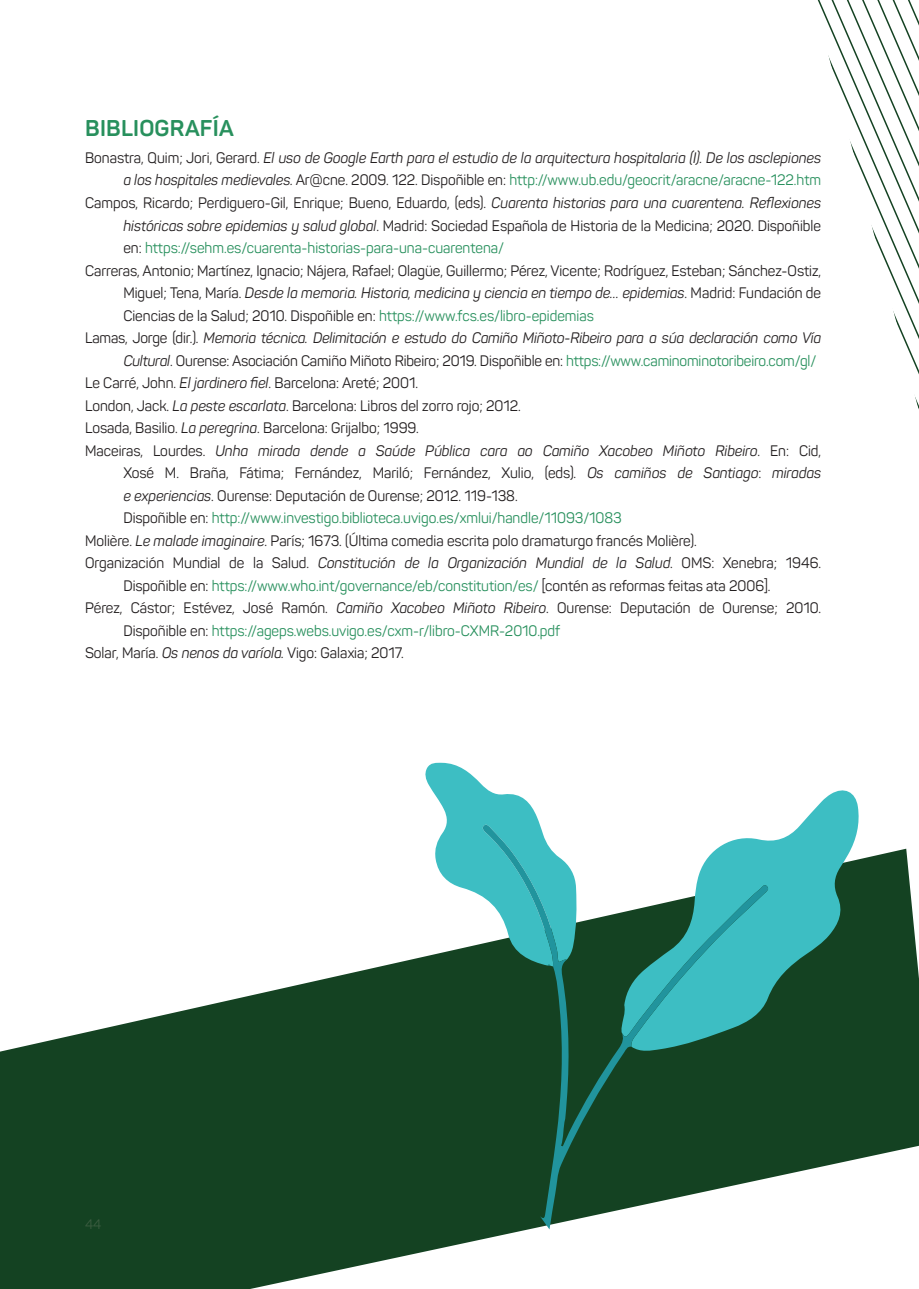
<style>
.page{position:relative;width:919px;height:1289px;background:#fff}
.page>*{position:absolute;margin:0;border:0;box-sizing:border-box;transform-origin:0 0}
.t1{font:700 22.5px "Panton";letter-spacing:.01em;color:#28905d}
.t2{font:15px "Panton";color:#231f20;scale:.95 1}
.t3{font:15px "Panton";color:#28905d;scale:.95 1}
.t4{font:italic 15px "Panton";color:#231f20;scale:.95 1}
.t5{font:13.5px "Panton";color:#3b5c40}
.s1{font-style:normal}
.s2{font-style:italic;color:#231f20}
.s3{color:#231f20}
.s4{font-style:italic}
.s5{color:#28905d}
</style>
<div class="page">
<svg style="left:0;top:848px;width:918px;height:440px;fill:#144222"></svg>
<svg style="left:817px;top:0;width:101px;height:407px"></svg>
<svg style="left:770px;top:790px;width:90px;height:262px;background:#3d8d81"></svg>
<svg style="left:481px;top:838px;width:289px;height:391px;background:#3f7865"></svg>
<svg style="left:424px;top:762px;width:153px;height:204px"></svg>
<h1 class="t1" style="left:85px;top:114px;width:150px">BIBLIOGRAFÍA</h1>
<p class="t4" style="left:85px;top:148px;width:776px"><span class="s1">Bonastra, Quim; Jori, Gerard.</span> El uso de Google Earth para el estudio de la arquitectura hospitalaria (I). De los asclepiones</p>
<p class="t3" style="left:123px;top:171px;width:736px"><span class="s2">a los hospitales medievales.</span> <span class="s3">Ar@cne. 2009. 122. Dispoñible en:</span> http://www.ub.edu/geocrit/aracne/aracne-122.htm</p>
<p class="t2" style="left:85px;top:193px;width:776px">Campos, Ricardo; Perdiguero-Gil, Enrique; Bueno, Eduardo, (eds). <span class="s4">Cuarenta historias para una cuarentena. Reflexiones</span></p>
<p class="t2" style="left:123px;top:216px;width:736px"><span class="s4">históricas sobre epidemias y salud global</span>. Madrid: Sociedad Española de Historia de la Medicina; 2020. Dispoñible</p>
<p class="t3" style="left:123px;top:238px;width:402px"><span class="s3">en:</span> https://sehm.es/cuarenta-historias-para-una-cuarentena/</p>
<p class="t2" style="left:85px;top:261px;width:776px">Carreras, Antonio; Martínez, Ignacio; Nájera, Rafael; Olagüe, Guillermo; Pérez, Vicente; Rodríguez, Esteban; Sánchez-Ostiz,</p>
<p class="t4" style="left:123px;top:283px;width:736px"><span class="s1">Miguel; Tena, María.</span> Desde la memoria. Historia, medicina y ciencia en tiempo de… epidemias<span class="s1">. Madrid: Fundación de</span></p>
<p class="t2" style="left:123px;top:306px;width:496px">Ciencias de la Salud; 2010. Dispoñible en: <span class="s5">https://www.fcs.es/libro-epidemias</span></p>
<p class="t4" style="left:85px;top:328px;width:776px"><span class="s1">Lamas, Jorge (dir.).</span> Memoria técnica. Delimitación e estudo do Camiño Miñoto-Ribeiro para a súa declaración como Vía</p>
<p class="t2" style="left:123px;top:351px;width:730px"><span class="s4">Cultural</span>. Ourense: Asociación Camiño Miñoto Ribeiro; 2019. Dispoñible en: <span class="s5">https://www.caminominotoribeiro.com/gl/</span></p>
<p class="t2" style="left:85px;top:373px;width:352px">Le Carré, John. <span class="s4">El jardinero fiel</span>. Barcelona: Areté; 2001.</p>
<p class="t2" style="left:85px;top:396px;width:460px">London, Jack. <span class="s4">La peste escarlata</span>. Barcelona: Libros del zorro rojo; 2012.</p>
<p class="t2" style="left:85px;top:418px;width:353px">Losada, Basilio. <span class="s4">La peregrina</span>. Barcelona: Grijalbo; 1999.</p>
<p class="t4" style="left:85px;top:441px;width:776px"><span class="s1">Maceiras, Lourdes.</span> Unha mirada dende a Saúde Pública cara ao Camiño Xacobeo Miñoto Ribeiro<span class="s1">. En: Cid,</span></p>
<p class="t2" style="left:123px;top:463px;width:736px">Xosé M. Braña, Fátima; Fernández, Mariló; Fernández, Xulio, (eds). <span class="s4">Os camiños de Santiago</span>: <span class="s4">miradas</span></p>
<p class="t2" style="left:123px;top:486px;width:416px"><span class="s4">e experiencias</span>. Ourense: Deputación de Ourense; 2012. 119-138.</p>
<p class="t3" style="left:123px;top:508px;width:526px"><span class="s3">Dispoñible en:</span> http://www.investigo.biblioteca.uvigo.es/xmlui/handle/11093/1083</p>
<p class="t2" style="left:85px;top:531px;width:645px">Molière. <span class="s4">Le malade imaginaire</span>. París; 1673. (Última comedia escrita polo dramaturgo francés Molière).</p>
<p class="t2" style="left:85px;top:553px;width:776px">Organización Mundial de la Salud. <span class="s4">Constitución de la Organización Mundial de la Salud</span>. OMS: Xenebra; 1946.</p>
<p class="t3" style="left:123px;top:576px;width:682px"><span class="s3">Dispoñible en:</span> https://www.who.int/governance/eb/constitution/es/ <span class="s3">[contén as reformas feitas ata 2006].</span></p>
<p class="t2" style="left:85px;top:598px;width:776px">Pérez, Cástor; Estévez, José Ramón. <span class="s4">Camiño Xacobeo Miñoto Ribeiro</span>. Ourense: Deputación de Ourense; 2010.</p>
<p class="t3" style="left:123px;top:621px;width:461px"><span class="s3">Dispoñible en:</span> https://ageps.webs.uvigo.es/cxm-r/libro-CXMR-2010.pdf</p>
<p class="t2" style="left:85px;top:643px;width:337px">Solar, María. <span class="s4">Os nenos da varíola.</span> Vigo: Galaxia; 2017.</p>
<p class="t5" style="left:85px;top:1216px;width:18px">44</p>
</div>
